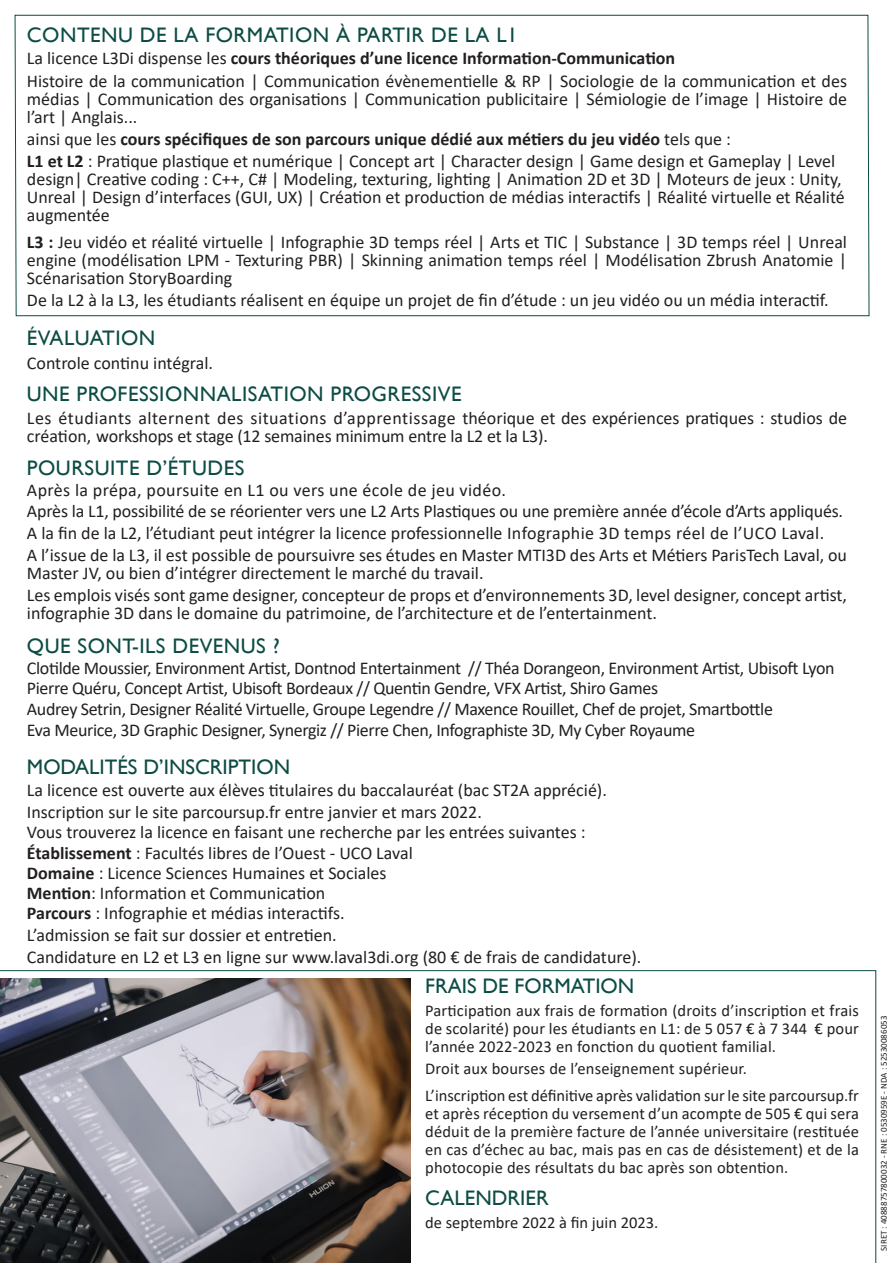
<style>
.page{position:relative;width:893px;height:1263px;background:#fff}
.page>*{position:absolute;margin:0;border:0;box-sizing:border-box;transform-origin:0 0}
.Puce{font:21px "Gill Sans";letter-spacing:.025em;color:#0c4c44}
.Encadré{font:21px "Gill Sans";color:#0c4c44}
.Puce-2{font:21px "Gill Sans";color:#0c4c44}
.Puce-3{font:18px/18px "Calibri";color:#231f20}
.Puce-4{font:18px "Calibri";letter-spacing:-.02em;color:#231f20}
.t1{font:700 18px "Calibri";color:#231f20}
.Puce-5{font:18px "Calibri";letter-spacing:.02em;color:#231f20}
.Encadré-2{font:16.5px/18px "Calibri";letter-spacing:.01em;color:#231f20;text-align:justify}
.Puce-6{font:16.5px "Calibri";color:#231f20}
.t2{font:9px "Calibri";color:#231f20}
.s1{font-weight:400}
.s2{font-weight:700}
</style>
<div class="page">
<svg style="left:0;top:970px;width:876px;height:293px"></svg>
<img style="left:0;top:978px;width:410px;height:285px">
<svg style="left:14px;top:15px;width:856px;height:301px"></svg>
<p class="Puce" style="left:27px;top:23px;width:492px">CONTENU DE LA FORMATION À PARTIR DE LA L1</p>
<p class="t1" style="left:27px;top:46px;width:650px"><span class="s1">La licence L3Di dispense les</span> cours théoriques d’une licence Information-Communication</p>
<p class="Puce-3" style="left:27px;top:71px;width:822px;text-align:justify">Histoire de la communication | Communication évènementielle &amp; RP | Sociologie de la communication et des médias | Communication des organisations | Communication publicitaire | Sémiologie de l’image | Histoire de l’art | Anglais...</p>
<p class="t1" style="left:27px;top:126px;width:706px"><span class="s1">ainsi que les</span> cours spécifiques de son parcours unique dédié aux métiers du jeu vidéo <span class="s1">tels que :</span></p>
<p class="Puce-3" style="left:27px;top:152px;width:819px"><span class="s2">L1 et L2</span> : Pratique plastique et numérique | Concept art | Character design | Game design et Gameplay | Level design| Creative coding : C++, C# | Modeling, texturing, lighting | Animation 2D et 3D | Moteurs de jeux : Unity, Unreal | Design d’interfaces (GUI, UX) | Création et production de médias interactifs | Réalité virtuelle et Réalité augmentée</p>
<p class="Puce-3" style="left:27px;top:232px;width:822px;text-align:justify"><span class="s2">L3 :</span> Jeu vidéo et réalité virtuelle | Infographie 3D temps réel | Arts et TIC | Substance | 3D temps réel | Unreal engine (modélisation LPM - Texturing PBR) | Skinning animation temps réel | Modélisation Zbrush Anatomie | Scénarisation StoryBoarding</p>
<p class="Puce-3" style="left:27px;top:290px;width:803px">De la L2 à la L3, les étudiants réalisent en équipe un projet de fin d’étude : un jeu vidéo ou un média interactif.</p>
<p class="Puce" style="left:27px;top:326px;width:130px">ÉVALUATION</p>
<p class="Puce-3" style="left:27px;top:353px;width:188px">Controle continu intégral.</p>
<p class="Puce" style="left:27px;top:382px;width:436px">UNE PROFESSIONNALISATION PROGRESSIVE</p>
<p class="Puce-3" style="left:27px;top:408px;width:822px">Les étudiants alternent des situations d’apprentissage théorique et des expériences pratiques : studios de création, workshops et stage (12 semaines minimum entre la L2 et la L3).</p>
<p class="Puce" style="left:27px;top:456px;width:219px">POURSUITE D’ÉTUDES</p>
<p class="Puce-5" style="left:27px;top:477px;width:481px">Après la prépa, poursuite en L1 ou vers une école de jeu vidéo.</p>
<p class="Puce-3" style="left:27px;top:501px;width:818px">Après la L1, possibilité de se réorienter vers une L2 Arts Plastiques ou une première année d’école d’Arts appliqués.</p>
<p class="Puce-3" style="left:27px;top:523px;width:799px">A la fin de la L2, l’étudiant peut intégrer la licence professionnelle Infographie 3D temps réel de l’UCO Laval.</p>
<p class="Puce-3" style="left:27px;top:546px;width:822px">A l’issue de la L3, il est possible de poursuivre ses études en Master MTI3D des Arts et Métiers ParisTech Laval, ou<br>Master JV, ou bien d’intégrer directement le marché du travail.</p>
<p class="Puce-3" style="left:27px;top:586px;width:822px">Les emplois visés sont game designer, concepteur de props et d’environnements 3D, level designer, concept artist, infographie 3D dans le domaine du patrimoine, de l’architecture et de l’entertainment.</p>
<p class="Puce" style="left:27px;top:633px;width:254px">QUE SONT-ILS DEVENUS ?</p>
<p class="Puce-4" style="left:27px;top:655px;width:809px">Clotilde Moussier, Environment Artist, Dontnod Entertainment // Théa Dorangeon, Environment Artist, Ubisoft Lyon</p>
<p class="Puce-4" style="left:27px;top:676px;width:633px">Pierre Quéru, Concept Artist, Ubisoft Bordeaux // Quentin Gendre, VFX Artist, Shiro Games</p>
<p class="Puce-4" style="left:27px;top:697px;width:748px">Audrey Setrin, Designer Réalité Virtuelle, Groupe Legendre // Maxence Rouillet, Chef de projet, Smartbottle</p>
<p class="Puce-4" style="left:27px;top:717px;width:670px">Eva Meurice, 3D Graphic Designer, Synergiz // Pierre Chen, Infographiste 3D, My Cyber Royaume</p>
<p class="Puce-2" style="left:27px;top:754px;width:265px">MODALITÉS D’INSCRIPTION</p>
<p class="Puce-3" style="left:27px;top:781px;width:581px">La licence est ouverte aux élèves titulaires du baccalauréat (bac ST2A apprécié).</p>
<p class="Puce-3" style="left:27px;top:803px;width:457px">Inscription sur le site parcoursup.fr entre janvier et mars 2022.</p>
<p class="Puce-3" style="left:27px;top:823px;width:560px">Vous trouverez la licence en faisant une recherche par les entrées suivantes :</p>
<p class="Puce-3" style="left:27px;top:843px;width:387px"><span class="s2">Établissement</span> : Facultés libres de l’Ouest - UCO Laval</p>
<p class="Puce-3" style="left:27px;top:863px;width:361px"><span class="s2">Domaine</span> : Licence Sciences Humaines et Sociales</p>
<p class="Puce-3" style="left:27px;top:883px;width:300px"><span class="s2">Mention</span>: Information et Communication</p>
<p class="Puce-3" style="left:27px;top:903px;width:319px"><span class="s2">Parcours</span> : Infographie et médias interactifs.</p>
<p class="Puce-3" style="left:27px;top:926px;width:311px">L’admission se fait sur dossier et entretien.</p>
<p class="Puce-3" style="left:27px;top:948px;width:616px">Candidature en L2 et L3 en ligne sur www.laval3di.org (80 € de frais de candidature).</p>
<p class="Encadré" style="left:425px;top:974px;width:211px">FRAIS DE FORMATION</p>
<p class="Encadré-2" style="left:425px;top:1001px;width:435px">Participation aux frais de formation (droits d’inscription et frais de scolarité) pour les étudiants en L1: de 5 057 € à 7 344 € pour l’année 2022-2023 en fonction du quotient familial.</p>
<p class="Encadré-2" style="left:425px;top:1059px;width:323px">Droit aux bourses de l’enseignement supérieur.</p>
<p class="Encadré-2" style="left:425px;top:1085px;width:435px">L’inscription est définitive après validation sur le site parcoursup.fr et après réception du versement d’un acompte de 505 € qui sera déduit de la première facture de l’année universitaire (restituée en cas d’échec au bac, mais pas en cas de désistement) et de la photocopie des résultats du bac après son obtention.</p>
<p class="Encadré" style="left:425px;top:1185px;width:125px">CALENDRIER</p>
<p class="Puce-6" style="left:425px;top:1211px;width:235px">de septembre 2022 à fin juin 2023.</p>
<p class="t2" style="left:878px;top:1251px;width:237px;rotate:-90deg">SIRET : 40888757800032 - RNE : 0530959E - NDA : 52530086053</p>
</div>
